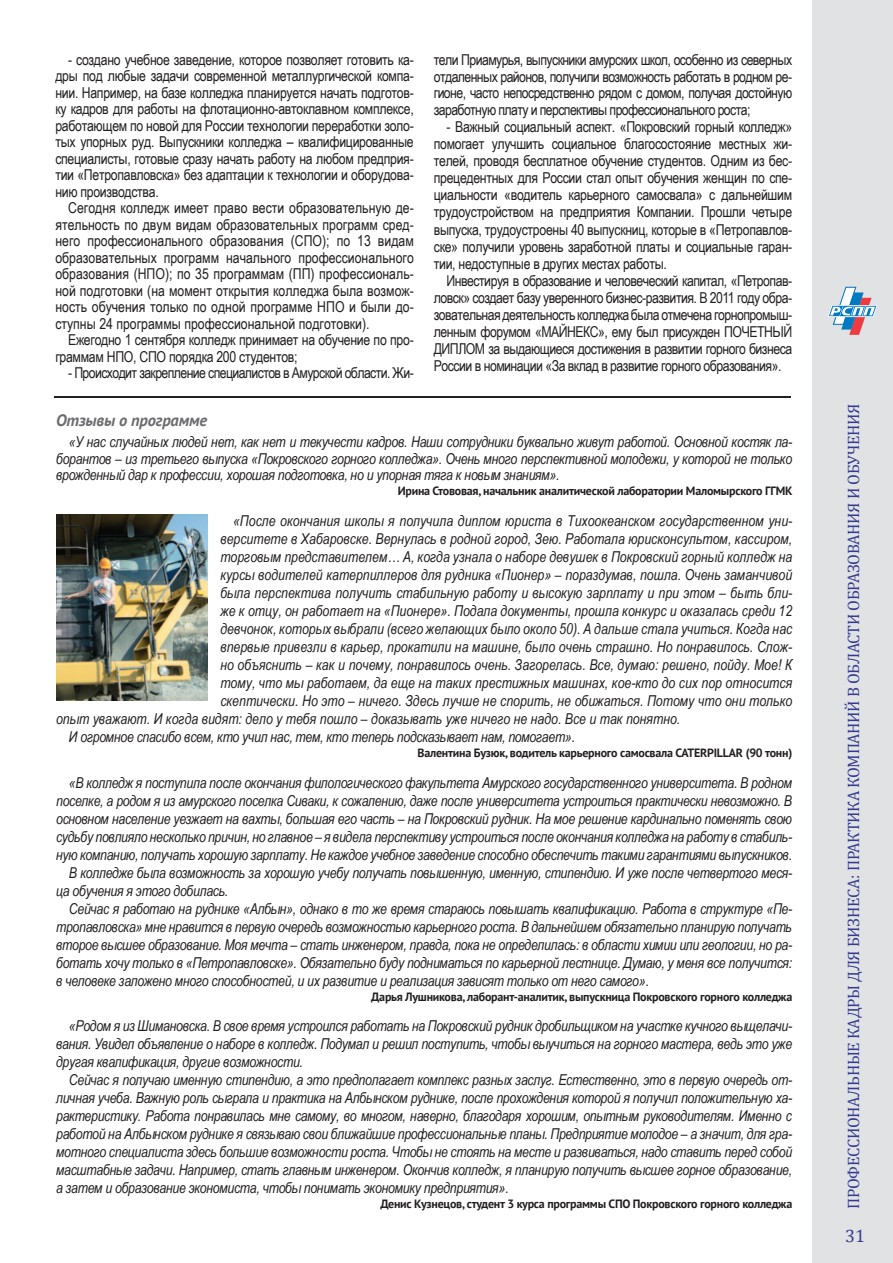
<style>
.page{position:relative;width:893px;height:1263px;background:#fff}
.page>*{position:absolute;margin:0;border:0;box-sizing:border-box;transform-origin:0 0}
.t1{font:18px "Cambria";color:#333a90}
.t2{font:16.5px "Cambria";letter-spacing:-.02em;color:#333a90}
.Серый_подзаголовок{font:italic 700 16.5px "PT Sans";letter-spacing:-.01em;color:#6c6d70}
.текст_основной{font:italic 15px/18px "Arial Narrow";color:#231f20;text-align:justify}
.текст_основной-2{font:15px/16.5px "Arial Narrow";letter-spacing:-.02em;color:#231f20;text-align:justify}
.текст_основной-3{font:italic 15px/18px "Arial Narrow";letter-spacing:-.02em;color:#231f20}
.текст_основной-4{font:15px "Arial Narrow";letter-spacing:-.04em;color:#231f20}
.текст_основной-5{font:700 12px "PT Sans";letter-spacing:-.02em;color:#231f20}
.s1{font-style:normal}
</style>
<div class="page">
<div style="left:812px;top:0;width:81px;height:1263px;background:#e1e2e4"></div>
<svg style="left:828px;top:287px;width:49px;height:48px"></svg>
<img style="left:56px;top:514px;width:152px;height:187px">
<hr style="left:54px;top:396px;width:736px;height:2px;background:#231f20">
<p class="текст_основной-2" style="left:55px;top:51px;width:360px;text-indent:13px">- создано учебное заведение, которое позволяет готовить ка&shy;дры под любые задачи современной металлургической компа&shy;нии. Например, на базе колледжа планируется начать подготов&shy;ку кадров для работы на флотационно-автоклавном комплексе, работающем по новой для России технологии переработки золо&shy;тых упорных руд. Выпускники колледжа – квалифицированные специалисты, готовые сразу начать работу на любом предприя&shy;тии «Петропавловска» без адаптации к технологии и оборудова&shy;нию производства.</p>
<p class="текст_основной-2" style="left:55px;top:199px;width:360px;text-indent:13px">Сегодня колледж имеет право вести образовательную де&shy;ятельность по двум видам образовательных программ сред&shy;него профессионального образования (СПО); по 13 видам образовательных программ начального профессионального образования (НПО); по 35 программам (ПП) профессиональ&shy;ной подготовки (на момент открытия колледжа была возмож&shy;ность обучения только по одной программе НПО и были до&shy;ступны 24 программы профессиональной подготовки).</p>
<p class="текст_основной-2" style="left:55px;top:331px;width:360px;text-indent:13px">Ежегодно 1 сентября колледж принимает на обучение по про&shy;граммам НПО, СПО порядка 200 студентов;</p>
<p class="текст_основной-4" style="left:68px;top:362px;width:347px">- Происходит закрепление специалистов в Амурской области. Жи-</p>
<p class="текст_основной-2" style="left:434px;top:51px;width:360px">тели Приамурья, выпускники амурских школ, особенно из северных отдаленных районов, получили возможность работать в родном ре&shy;гионе, часто непосредственно рядом с домом, получая достойную заработную плату и перспективы профессионального роста;</p>
<p class="текст_основной-2" style="left:434px;top:118px;width:360px;line-height:17.1px;text-indent:13px">- Важный социальный аспект. «Покровский горный колледж» помогает улучшить социальное благосостояние местных жи&shy;телей, проводя бесплатное обучение студентов. Одним из бес&shy;прецедентных для России стал опыт обучения женщин по спе&shy;циальности «водитель карьерного самосвала» с дальнейшим трудоустройством на предприятия Компании. Прошли четыре выпуска, трудоустроены 40 выпускниц, которые в «Петропавлов&shy;ске» получили уровень заработной платы и социальные гаран&shy;тии, недоступные в других местах работы.</p>
<p class="текст_основной-2" style="left:434px;top:271px;width:360px;line-height:17.1px;text-indent:13px">Инвестируя в образование и человеческий капитал, «Петропав&shy;ловск» создает базу уверенного бизнес-развития. В 2011 году обра&shy;зовательная деятельность колледжа была отмечена горнопромыш&shy;ленным форумом «МАЙНЕКС», ему был присужден ПОЧЕТНЫЙ ДИПЛОМ за выдающиеся достижения в развитии горного бизнеса России в номинации «За вклад в развитие горного образования».</p>
<p class="Серый_подзаголовок" style="left:56px;top:410px;width:153px">Отзывы о программе</p>
<p class="текст_основной" style="left:56px;top:433px;width:738px;line-height:16.5px;text-indent:13px">«У нас случайных людей нет, как нет и текучести кадров. Наши сотрудники буквально живут работой. Основной костяк ла&shy;борантов – из третьего выпуска «Покровского горного колледжа». Очень много перспективной молодежи, у которой не только врожденный дар к профессии, хорошая подготовка, но и упорная тяга к новым знаниям».</p>
<p class="текст_основной-5" style="left:398px;top:483px;width:396px">Ирина Стововая, начальник аналитической лаборатории Маломырского ГГМК</p>
<p class="текст_основной" style="left:233px;top:511px;width:561px">«После окончания школы я получила диплом юриста в Тихоокеанском государственном уни-</p>
<p class="текст_основной" style="left:220px;top:529px;width:573px">верситете в Хабаровске. Вернулась в родной город, Зею. Работала юрисконсультом, кассиром,</p>
<p class="текст_основной" style="left:220px;top:547px;width:573px">торговым представителем… А, когда узнала о наборе девушек в Покровский горный колледж на</p>
<p class="текст_основной" style="left:220px;top:565px;width:573px">курсы водителей катерпиллеров для рудника «Пионер» – пораздумав, пошла. Очень заманчивой</p>
<p class="текст_основной" style="left:220px;top:583px;width:573px">была перспектива получить стабильную работу и высокую зарплату и при этом – быть бли-</p>
<p class="текст_основной" style="left:220px;top:601px;width:573px">же к отцу, он работает на «Пионере». Подала документы, прошла конкурс и оказалась среди 12</p>
<p class="текст_основной" style="left:220px;top:619px;width:573px">девчонок, которых выбрали (всего желающих было около 50). А дальше стала учиться. Когда нас</p>
<p class="текст_основной" style="left:220px;top:637px;width:573px">впервые привезли в карьер, прокатили на машине, было очень страшно. Но понравилось. Слож-</p>
<p class="текст_основной" style="left:220px;top:655px;width:573px">но объяснить – как и почему, понравилось очень. Загорелась. Все, думаю: решено, пойду. Мое! К</p>
<p class="текст_основной" style="left:220px;top:673px;width:573px">тому, что мы работаем, да еще на таких престижных машинах, кое-кто до сих пор относится</p>
<p class="текст_основной" style="left:220px;top:691px;width:573px">скептически. Но это – ничего. Здесь лучше не спорить, не обижаться. Потому что они только</p>
<p class="текст_основной" style="left:56px;top:709px;width:626px">опыт уважают. И когда видят: дело у тебя пошло – доказывать уже ничего не надо. Все и так понятно.</p>
<p class="текст_основной-3" style="left:69px;top:727px;width:508px">И огромное спасибо всем, кто учил нас, тем, кто теперь подсказывает нам, помогает»<span class="s1">.</span></p>
<p class="текст_основной-5" style="left:417px;top:745px;width:376px">Валентина Бузюк, водитель карьерного самосвала CATERPILLAR (90 тонн)</p>
<p class="текст_основной" style="left:56px;top:773px;width:738px;text-indent:13px">«В колледж я поступила после окончания филологического факультета Амурского государственного университета. В родном поселке, а родом я из амурского поселка Сиваки, к сожалению, даже после университета устроиться практически невозможно. В основном население уезжает на вахты, большая его часть – на Покровский рудник. На мое решение кардинально поменять свою судьбу повлияло несколько причин, но главное – я видела перспективу устроиться после окончания колледжа на работу в стабиль&shy;ную компанию, получать хорошую зарплату. Не каждое учебное заведение способно обеспечить такими гарантиями выпускников.</p>
<p class="текст_основной-3" style="left:56px;top:863px;width:738px;text-indent:13px">В колледже была возможность за хорошую учебу получать повышенную, именную, стипендию. И уже после четвертого меся&shy;ца обучения я этого добилась.</p>
<p class="текст_основной" style="left:56px;top:899px;width:738px;text-indent:13px">Сейчас я работаю на руднике «Албын», однако в то же время стараюсь повышать квалификацию. Работа в структуре «Пе&shy;тропавловска» мне нравится в первую очередь возможностью карьерного роста. В дальнейшем обязательно планирую получать второе высшее образование. Моя мечта – стать инженером, правда, пока не определилась: в области химии или геологии, но ра&shy;ботать хочу только в «Петропавловске». Обязательно буду подниматься по карьерной лестнице. Думаю, у меня все получится: в человеке заложено много способностей, и их развитие и реализация зависят только от него самого»<span class="s1">.</span></p>
<p class="текст_основной-5" style="left:371px;top:988px;width:423px">Дарья Лушникова, лаборант-аналитик, выпускница Покровского горного колледжа</p>
<p class="текст_основной" style="left:56px;top:1017px;width:738px;text-indent:13px">«Родом я из Шимановска. В свое время устроился работать на Покровский рудник дробильщиком на участке кучного выщелачи&shy;вания. Увидел объявление о наборе в колледж. Подумал и решил поступить, чтобы выучиться на горного мастера, ведь это уже другая квалификация, другие возможности.</p>
<p class="текст_основной" style="left:56px;top:1071px;width:738px;text-indent:13px">Сейчас я получаю именную стипендию, а это предполагает комплекс разных заслуг. Естественно, это в первую очередь от&shy;личная учеба. Важную роль сыграла и практика на Албынском руднике, после прохождения которой я получил положительную ха&shy;рактеристику. Работа понравилась мне самому, во многом, наверно, благодаря хорошим, опытным руководителям. Именно с работой на Албынском руднике я связываю свои ближайшие профессиональные планы. Предприятие молодое – а значит, для гра&shy;мотного специалиста здесь большие возможности роста. Чтобы не стоять на месте и развиваться, надо ставить перед собой масштабные задачи. Например, стать главным инженером. Окончив колледж, я планирую получить высшее горное образование, а затем и образование экономиста, чтобы понимать экономику предприятия»<span class="s1">.</span></p>
<p class="текст_основной-5" style="left:380px;top:1196px;width:413px">Денис Кузнецов, студент 3 курса программы СПО Покровского горного колледжа</p>
<p class="t2" style="left:844px;top:1209px;width:807px;rotate:-90deg">ПРОФЕССИОНАЛЬНЫЕ КАДРЫ ДЛЯ БИЗНЕСА: ПРАКТИКА КОМПАНИЙ В ОБЛАСТИ ОБРАЗОВАНИЯ И ОБУЧЕНИЯ</p>
<p class="t1" style="left:845px;top:1225px;width:22px">31</p>
</div>
